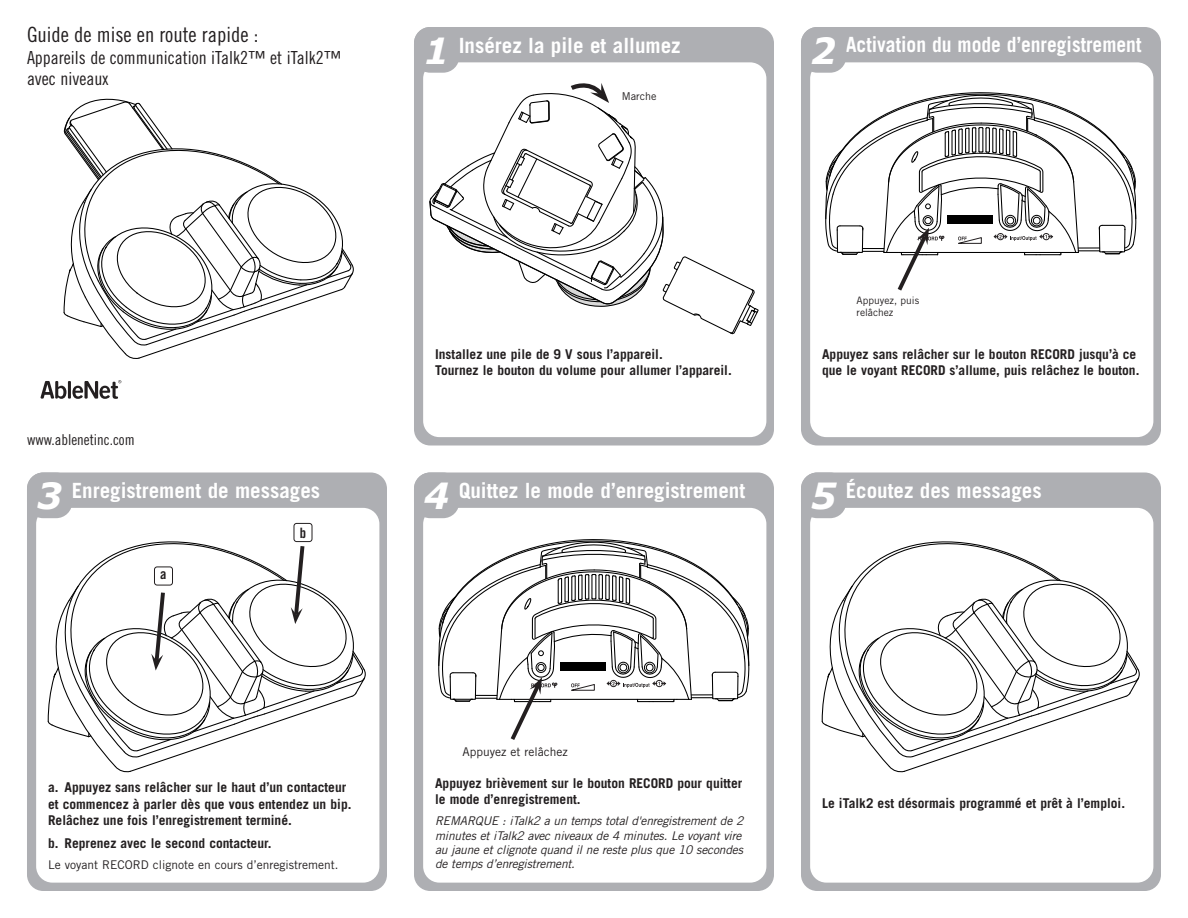
<style>
.page{position:relative;width:1188px;height:918px;background:#fff}
.page>*{position:absolute;margin:0;border:0;box-sizing:border-box;transform-origin:0 0}
.t1{font:italic 700 36px "Verdana";color:#fff}
.t2{font:700 21px "Trade Gothic LT Std";color:#fff}
.t3{font:700 21px "Trade Gothic LT Std";color:#fff;scale:.93 1}
.t4{font:21px "Trade Gothic LT Std Cn 18";color:#231f20}
.t5{font:18px/21.6px "Trade Gothic LT Std Cn 18";color:#231f20}
.t6{font:15px "Trade Gothic LT Std Cn 18";color:#231f20}
.t7{font:14.25px "Trade Gothic LT Std Bd Cn 20";color:#231f20}
.t8{font:700 13.5px/16.2px "Trade Gothic LT Std";color:#231f20}
.NOTES{font:italic 12px/14.4px "Trade Gothic LT Std";letter-spacing:-.015em;color:#231f20}
.secondary{font:12px "Trade Gothic LT Std";color:#231f20}
.t9{font:10.8px "Trade Gothic LT Std";color:#231f20}
.t10{font:10.2px/12.3px "Trade Gothic LT Std";color:#231f20}
</style>
<div class="page">
<div style="left:801px;top:27px;width:360px;height:419px;background:#aeafb3;border-radius:16px"></div>
<div style="left:810px;top:62px;width:343px;height:375px;background:#fff;border-radius:16px"></div>
<div style="left:801px;top:27px;width:45px;height:46px;background:#aeafb3;border-radius:16px"></div>
<div style="left:801px;top:472px;width:360px;height:419px;background:#aeafb3;border-radius:16px"></div>
<div style="left:810px;top:508px;width:343px;height:375px;background:#fff;border-radius:16px"></div>
<div style="left:801px;top:472px;width:45px;height:46px;background:#aeafb3;border-radius:16px"></div>
<svg style="left:821px;top:541px;width:319px;height:232px"></svg>
<div style="left:27px;top:472px;width:360px;height:419px;background:#aeafb3;border-radius:16px"></div>
<div style="left:36px;top:508px;width:343px;height:375px;background:#fff;border-radius:16px"></div>
<div style="left:27px;top:472px;width:45px;height:46px;background:#aeafb3;border-radius:16px"></div>
<div style="left:414px;top:472px;width:360px;height:419px;background:#aeafb3;border-radius:16px"></div>
<div style="left:423px;top:508px;width:343px;height:375px;background:#fff;border-radius:16px"></div>
<div style="left:414px;top:472px;width:45px;height:46px;background:#aeafb3;border-radius:16px"></div>
<div style="left:414px;top:27px;width:360px;height:419px;background:#aeafb3;border-radius:16px"></div>
<div style="left:423px;top:62px;width:343px;height:375px;background:#fff;border-radius:16px"></div>
<div style="left:414px;top:27px;width:45px;height:46px;background:#aeafb3;border-radius:16px"></div>
<svg style="left:63px;top:99px;width:291px;height:260px"></svg>
<svg style="left:40px;top:381px;width:26px;height:18px"></svg>
<hr style="left:68px;top:381px;width:3px;height:18px;background:#231f20">
<svg style="left:72px;top:380px;width:49px;height:19px"></svg>
<svg style="left:825px;top:92px;width:312px;height:199px"></svg>
<svg style="left:429px;top:83px;width:330px;height:252px"></svg>
<svg style="left:47px;top:541px;width:319px;height:232px"></svg>
<svg style="left:438px;top:539px;width:312px;height:201px"></svg>
<div style="left:154px;top:567px;width:19px;height:18px;border:1px solid #231f20;border-radius:3px"></div>
<div style="left:294px;top:523px;width:18px;height:19px;border:1px solid #231f20;border-radius:3px"></div>
<p class="t4" style="left:27px;top:22px;width:233px">Guide de mise en route rapide :</p>
<p class="t5" style="left:27px;top:46px;width:316px">Appareils de communication iTalk2™ et iTalk2™ avec niveaux</p>
<p class="t6" style="left:27px;top:431px;width:109px">www.ablenetinc.com</p>
<p class="t1" style="left:424px;top:25px;width:27px">1</p>
<p class="t2" style="left:459px;top:33px;width:223px">Insérez la pile et allumez</p>
<p class="t9" style="left:622px;top:90px;width:36px">Marche</p>
<p class="t1" style="left:811px;top:25px;width:27px">2</p>
<p class="t3" style="left:846px;top:31px;width:319px">Activation du mode d’enregistrement</p>
<p class="t10" style="left:857px;top:294px;width:64px">Appuyez, puis relâchez</p>
<p class="t8" style="left:435px;top:346px;width:298px">Installez une pile de 9 V sous l’appareil.<br>Tournez le bouton du volume pour allumer l’appareil.</p>
<p class="t8" style="left:822px;top:346px;width:319px">Appuyez sans relâcher sur le bouton RECORD jusqu’à ce que le voyant RECORD s’allume, puis relâchez le bouton.</p>
<p class="t1" style="left:37px;top:471px;width:27px">3</p>
<p class="t2" style="left:72px;top:478px;width:250px">Enregistrement de messages</p>
<p class="t1" style="left:424px;top:471px;width:27px">4</p>
<p class="t2" style="left:459px;top:478px;width:288px">Quittez le mode d’enregistrement</p>
<p class="t1" style="left:811px;top:471px;width:27px">5</p>
<p class="t2" style="left:846px;top:478px;width:197px">Écoutez des messages</p>
<p class="t7" style="left:160px;top:566px;width:8px">a</p>
<p class="t7" style="left:300px;top:524px;width:8px">b</p>
<p class="t8" style="left:48px;top:779px;width:305px">a. Appuyez sans relâcher sur le haut d’un contacteur et commencez à parler dès que vous entendez un bip.<br>Relâchez une fois l’enregistrement terminé.</p>
<p class="t8" style="left:48px;top:835px;width:225px">b. Reprenez avec le second contacteur.</p>
<p class="secondary" style="left:48px;top:857px;width:292px">Le voyant RECORD clignote en cours d’enregistrement.</p>
<p class="secondary" style="left:462px;top:744px;width:107px">Appuyez et relâchez</p>
<p class="t8" style="left:435px;top:775px;width:309px">Appuyez brièvement sur le bouton RECORD pour quitter le mode d’enregistrement.</p>
<p class="NOTES" style="left:435px;top:814px;width:310px">REMARQUE : iTalk2 a un temps total d'enregistrement de 2 minutes et iTalk2 avec niveaux de 4 minutes. Le voyant vire au jaune et clignote quand il ne reste plus que 10 secondes de temps d’enregistrement.</p>
<p class="t8" style="left:822px;top:795px;width:305px">Le iTalk2 est désormais programmé et prêt à l’emploi.</p>
</div>
